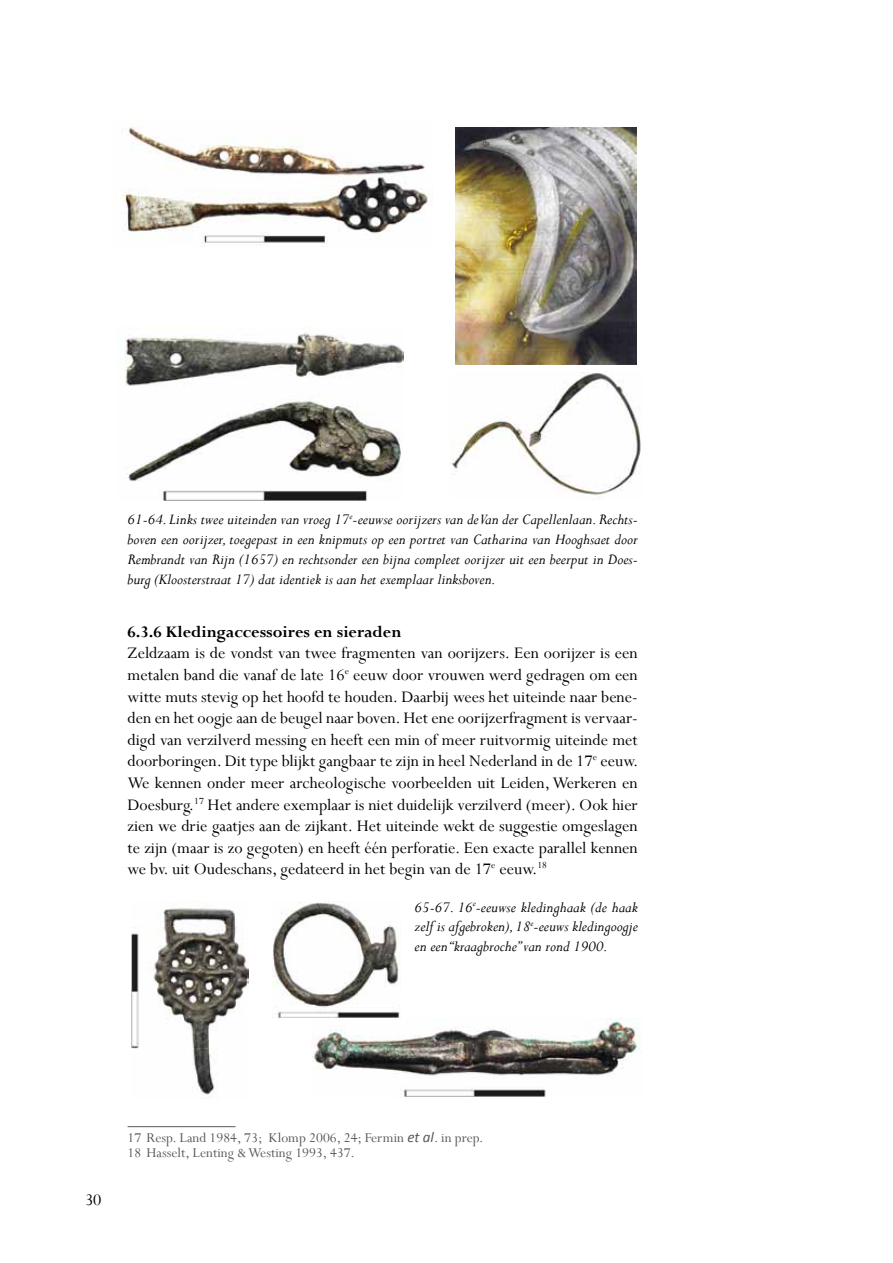
<style>
.page{position:relative;width:893px;height:1263px;background:#fff}
.page>*{position:absolute;margin:0;border:0;box-sizing:border-box;transform-origin:0 0}
.t1{font:18px/21.6px "Perpetua";color:#000;text-align:justify}
.t2{font:700 18px "Perpetua";color:#000}
.t3{font:italic 16.5px/19.8px "Perpetua";color:#000;text-align:justify}
.t4{font:15px/15px "Perpetua";color:#58595b}
.s1{font-family:"Calibri";font-style:italic}
</style>
<div class="page">
<hr style="left:128px;top:1126px;width:108px;height:1px;background:#58595b">
<img style="left:451px;top:371px;width:190px;height:127px">
<img style="left:455px;top:128px;width:182px;height:236px">
<img style="left:122px;top:119px;width:311px;height:127px">
<img style="left:125px;top:333px;width:279px;height:167px">
<img style="left:131px;top:908px;width:117px;height:191px">
<img style="left:272px;top:901px;width:128px;height:117px">
<img style="left:312px;top:1019px;width:328px;height:78px">
<p class="t3" style="left:128px;top:509px;width:512px">61-64. Links twee uiteinden van vroeg 17<sup>e</sup>-eeuwse oorijzers van de Van der Capellenlaan. Rechts&shy;boven een oorijzer, toegepast in een knipmuts op een portret van Catharina van Hooghsaet door Rembrandt van Rijn (1657) en rechtsonder een bijna compleet oorijzer uit een beerput in Does&shy;burg (Kloosterstraat 17) dat identiek is aan het exemplaar linksboven.</p>
<p class="t2" style="left:128px;top:620px;width:275px">6.3.6 Kledingaccessoires en sieraden</p>
<p class="t1" style="left:128px;top:642px;width:512px">Zeldzaam is de vondst van twee fragmenten van oorijzers. Een oorijzer is een metalen band die vanaf de late 16<sup>e</sup> eeuw door vrouwen werd gedragen om een witte muts stevig op het hoofd te houden. Daarbij wees het uiteinde naar bene&shy;den en het oogje aan de beugel naar boven. Het ene oorijzerfragment is vervaar&shy;digd van verzilverd messing en heeft een min of meer ruitvormig uiteinde met doorboringen. Dit type blijkt gangbaar te zijn in heel Nederland in de 17<sup>e</sup> eeuw.<br>We kennen onder meer archeologische voorbeelden uit Leiden, Werkeren en Doesburg.<sup>17</sup> Het andere exemplaar is niet duidelijk verzilverd (meer). Ook hier zien we drie gaatjes aan de zijkant. Het uiteinde wekt de suggestie omgeslagen te zijn (maar is zo gegoten) en heeft één perforatie. Een exacte parallel kennen we bv. uit Oudeschans, gedateerd in het begin van de 17<sup>e</sup> eeuw.<sup>18</sup></p>
<p class="t3" style="left:415px;top:896px;width:225px">65-67. 16<sup>e</sup>-eeuwse kledinghaak (de haak zelf is afgebroken), 18<sup>e</sup>-eeuws kledingoogje en een “kraagbroche” van rond 1900.</p>
<p class="t1" style="left:85px;top:1189px;width:18px">30</p>
<p class="t4" style="left:128px;top:1129px;width:357px">17 Resp. Land 1984, 73; Klomp 2006, 24; Fermin <span class="s1">et al</span>. in prep.<br>18 Hasselt, Lenting &amp; Westing 1993, 437.</p>
</div>
